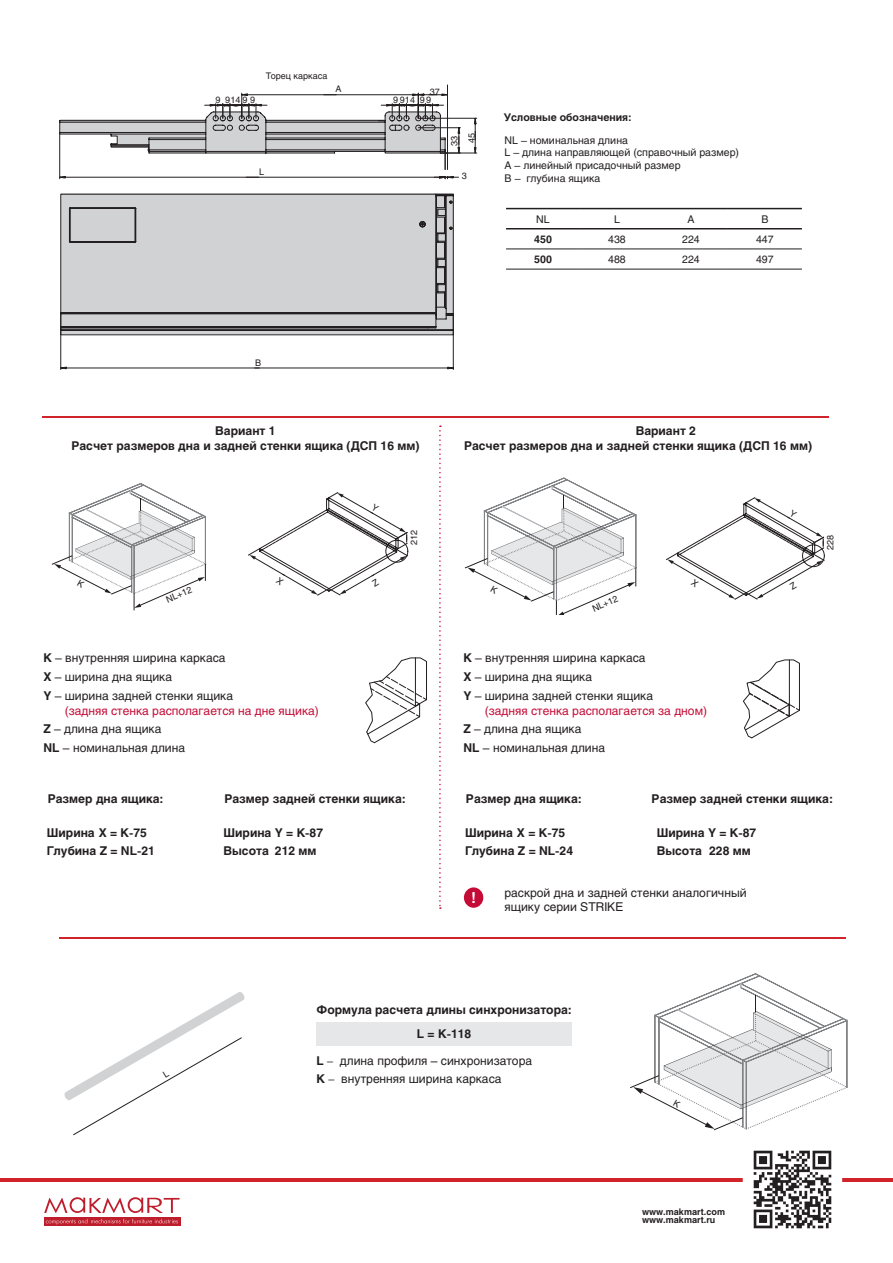
<style>
.page{position:relative;width:893px;height:1263px;background:#fff}
.page>*{position:absolute;margin:0;border:0;box-sizing:border-box;transform-origin:0 0}
.артикул_группы{font:700 15px "Helios";color:#fff}
.t1{font:12.15px "Helios";color:#231f20}
.артикулы{font:700 12px "Helios";color:#231f20}
.схемы{font:12px "Helios";color:#231f20}
.схемы-2{font:12px "Helios";color:#c40c37}
.t2{font:10.5px "Helios";color:#231f20}
.артикулы-2{font:700 10.5px "Helios";color:#231f20}
.схемы-3{font:9px "Helios";color:#231f20}
.t3{font:700 9px/8.6px "Helios";color:#231f20}
.артикул_группы-2{font:9px "Helios";color:#231f20}
.s1{font-family:"Helios C";font-weight:700}
.s2{font-weight:700;font-size:12px}
.s3{font-weight:300;font-size:12px}
</style>
<div class="page">
<hr style="left:0;top:1178px;width:893px;height:3px;background:#d1232a">
<img style="left:746px;top:1150px;width:93px;height:79px">
<div style="left:44px;top:1217px;width:136px;height:9px;background:#be1d2c"></div>
<svg style="left:46px;top:1219px;width:132px;height:5px"></svg>
<svg style="left:44px;top:1197px;width:136px;height:16px"></svg>
<svg style="left:365px;top:657px;width:62px;height:87px"></svg>
<hr style="left:415px;top:658px;width:1px;height:48px;background:#231f20">
<hr style="left:426px;top:661px;width:1px;height:39px;background:#231f20">
<div style="left:464px;top:887px;width:19px;height:21px;background:#c40c37;border-radius:50%"></div>
<svg style="left:439px;top:425px;width:2px;height:484px"></svg>
<svg style="left:743px;top:659px;width:57px;height:80px"></svg>
<hr style="left:42px;top:416px;width:787px;height:1px;background:#d1232a">
<hr style="left:59px;top:937px;width:787px;height:2px;background:#d1232a">
<div style="left:317px;top:1022px;width:255px;height:23px;background:#e6e7e9"></div>
<hr style="left:506px;top:208px;width:74px;height:1px;background:#231f20">
<hr style="left:580px;top:208px;width:74px;height:1px;background:#231f20">
<hr style="left:654px;top:208px;width:74px;height:1px;background:#231f20">
<hr style="left:728px;top:208px;width:74px;height:1px;background:#231f20">
<hr style="left:506px;top:228px;width:74px;height:1px;background:#231f20">
<hr style="left:580px;top:228px;width:74px;height:1px;background:#231f20">
<hr style="left:654px;top:228px;width:74px;height:1px;background:#231f20">
<hr style="left:728px;top:228px;width:74px;height:1px;background:#231f20">
<hr style="left:506px;top:249px;width:74px;height:1px;background:#231f20">
<hr style="left:580px;top:249px;width:74px;height:1px;background:#231f20">
<hr style="left:654px;top:249px;width:74px;height:1px;background:#231f20">
<hr style="left:728px;top:249px;width:74px;height:1px;background:#231f20">
<hr style="left:506px;top:269px;width:74px;height:1px;background:#231f20">
<hr style="left:580px;top:269px;width:74px;height:1px;background:#231f20">
<hr style="left:654px;top:269px;width:74px;height:1px;background:#231f20">
<hr style="left:728px;top:269px;width:74px;height:1px;background:#231f20">
<svg style="left:59px;top:93px;width:418px;height:86px"></svg>
<svg style="left:60px;top:149px;width:399px;height:163px"></svg>
<svg style="left:60px;top:312px;width:394px;height:58px"></svg>
<svg style="left:51px;top:483px;width:156px;height:127px"></svg>
<svg style="left:248px;top:492px;width:161px;height:104px"></svg>
<svg style="left:666px;top:497px;width:159px;height:103px"></svg>
<svg style="left:464px;top:478px;width:173px;height:137px"></svg>
<svg style="left:65px;top:992px;width:179px;height:143px"></svg>
<svg style="left:630px;top:973px;width:218px;height:158px"></svg>
<p class="схемы-3" style="left:266px;top:71px;width:63px">Торец каркаса</p>
<p class="схемы-3" style="left:335px;top:84px;width:8px">А</p>
<p class="схемы-3" style="left:430px;top:87px;width:12px">37</p>
<p class="схемы-3" style="left:216px;top:95px;width:7px">9</p>
<p class="схемы-3" style="left:420px;top:95px;width:13px">99</p>
<p class="схемы-3" style="left:225px;top:95px;width:32px">914 9 9</p>
<p class="схемы-3" style="left:393px;top:95px;width:24px">9 914</p>
<p class="схемы-3" style="left:259px;top:166px;width:7px">L</p>
<p class="схемы-3" style="left:449px;top:146px;width:12px;rotate:-90deg">33</p>
<p class="схемы-3" style="left:466px;top:143px;width:12px;rotate:-90deg">45</p>
<p class="схемы-3" style="left:462px;top:170px;width:7px">3</p>
<p class="артикулы-2" style="left:504px;top:111px;width:129px">Условные обозначения:</p>
<p class="t2" style="left:505px;top:134px;width:125px">NL – номинальная длина</p>
<p class="t2" style="left:505px;top:146px;width:236px">L – длина направляющей (справочный размер)</p>
<p class="t2" style="left:505px;top:159px;width:177px">A – линейный присадочный размер</p>
<p class="t2" style="left:505px;top:172px;width:97px">В – глубина ящика</p>
<p class="t2" style="left:536px;top:213px;width:15px">NL</p>
<p class="t2" style="left:614px;top:213px;width:7px">L</p>
<p class="t2" style="left:687px;top:213px;width:9px">А</p>
<p class="t2" style="left:761px;top:213px;width:9px">B</p>
<p class="артикулы-2" style="left:534px;top:233px;width:19px">450</p>
<p class="t2" style="left:608px;top:233px;width:19px">438</p>
<p class="t2" style="left:682px;top:233px;width:19px">224</p>
<p class="t2" style="left:756px;top:233px;width:19px">447</p>
<p class="артикулы-2" style="left:534px;top:253px;width:19px">500</p>
<p class="t2" style="left:608px;top:253px;width:19px">488</p>
<p class="t2" style="left:682px;top:253px;width:19px">224</p>
<p class="t2" style="left:756px;top:253px;width:19px">497</p>
<p class="схемы-3" style="left:255px;top:357px;width:8px">B</p>
<p class="артикулы" style="left:215px;top:424px;width:62px">Вариант 1</p>
<p class="артикулы" style="left:636px;top:424px;width:62px">Вариант 2</p>
<p class="артикулы" style="left:71px;top:439px;width:350px">Расчет размеров дна и задней стенки ящика (ДСП 16 мм)</p>
<p class="артикулы" style="left:464px;top:439px;width:349px">Расчет размеров дна и задней стенки ящика (ДСП 16 мм)</p>
<p class="артикул_группы-2" style="left:165px;top:595px;width:28px;rotate:-23deg">NL+12</p>
<p class="схемы" style="left:43px;top:651px;width:184px"><span class="s1">K</span> – внутренняя ширина каркаса</p>
<p class="схемы" style="left:43px;top:670px;width:130px"><span class="s1">X</span> – ширина дна ящика</p>
<p class="схемы" style="left:43px;top:688px;width:191px"><span class="s1">Y</span> – ширина задней стенки ящика</p>
<p class="схемы-2" style="left:65px;top:703px;width:256px">(задняя стенка располагается на дне ящика)</p>
<p class="схемы" style="left:43px;top:722px;width:120px"><span class="s1">Z</span> – длина дна ящика</p>
<p class="схемы" style="left:43px;top:740px;width:143px"><span class="s1">NL</span> – номинальная длина</p>
<p class="артикул_группы-2" style="left:409px;top:545px;width:17px;rotate:-90deg">212</p>
<p class="артикул_группы-2" style="left:825px;top:550px;width:17px;rotate:-90deg">228</p>
<p class="артикул_группы-2" style="left:591px;top:604px;width:28px;rotate:-23deg">NL+12</p>
<p class="схемы" style="left:463px;top:651px;width:184px"><span class="s1">K</span> – внутренняя ширина каркаса</p>
<p class="схемы" style="left:463px;top:670px;width:130px"><span class="s1">X</span> – ширина дна ящика</p>
<p class="схемы" style="left:463px;top:688px;width:191px"><span class="s1">Y</span> – ширина задней стенки ящика</p>
<p class="схемы-2" style="left:485px;top:703px;width:224px">(задняя стенка располагается за дном)</p>
<p class="схемы" style="left:463px;top:722px;width:120px"><span class="s1">Z</span> – длина дна ящика</p>
<p class="схемы" style="left:463px;top:740px;width:143px"><span class="s1">NL</span> – номинальная длина</p>
<p class="артикулы" style="left:48px;top:792px;width:117px">Размер дна ящика:</p>
<p class="артикулы" style="left:47px;top:825px;width:102px">Ширина Х = К-75</p>
<p class="артикулы" style="left:47px;top:843px;width:110px">Глубина Z = NL-21</p>
<p class="артикулы" style="left:224px;top:792px;width:183px">Размер задней стенки ящика:</p>
<p class="артикулы" style="left:652px;top:792px;width:183px">Размер задней стенки ящика:</p>
<p class="артикулы" style="left:466px;top:792px;width:117px">Размер дна ящика:</p>
<p class="артикулы" style="left:224px;top:825px;width:101px">Ширина Y = К-87</p>
<p class="артикулы" style="left:224px;top:843px;width:94px">Высота 212 мм</p>
<p class="артикулы" style="left:465px;top:825px;width:102px">Ширина Х = К-75</p>
<p class="артикулы" style="left:465px;top:843px;width:110px">Глубина Z = NL-24</p>
<p class="артикулы" style="left:657px;top:825px;width:101px">Ширина Y = К-87</p>
<p class="артикулы" style="left:657px;top:843px;width:95px">Высота 228 мм</p>
<p class="артикул_группы" style="left:471px;top:889px;width:7px">!</p>
<p class="схемы" style="left:504px;top:885px;width:244px">раскрой дна и задней стенки аналогичный</p>
<p class="схемы" style="left:504px;top:900px;width:120px">ящику серии STRIKE</p>
<p class="артикулы" style="left:317px;top:1003px;width:257px">Формула расчета длины синхронизатора:</p>
<p class="t1" style="left:317px;top:1053px;width:217px"><span class="s2">L</span> <span class="s3">–</span> длина профиля – синхронизатора</p>
<p class="t1" style="left:317px;top:1071px;width:186px"><span class="s2">К</span> <span class="s3">–</span> внутренняя ширина каркаса</p>
<p class="артикулы" style="left:417px;top:1027px;width:56px">L = K-118</p>
<p class="t3" style="left:642px;top:1207px;width:84px">www.makmart.com www.makmart.ru</p>
</div>
